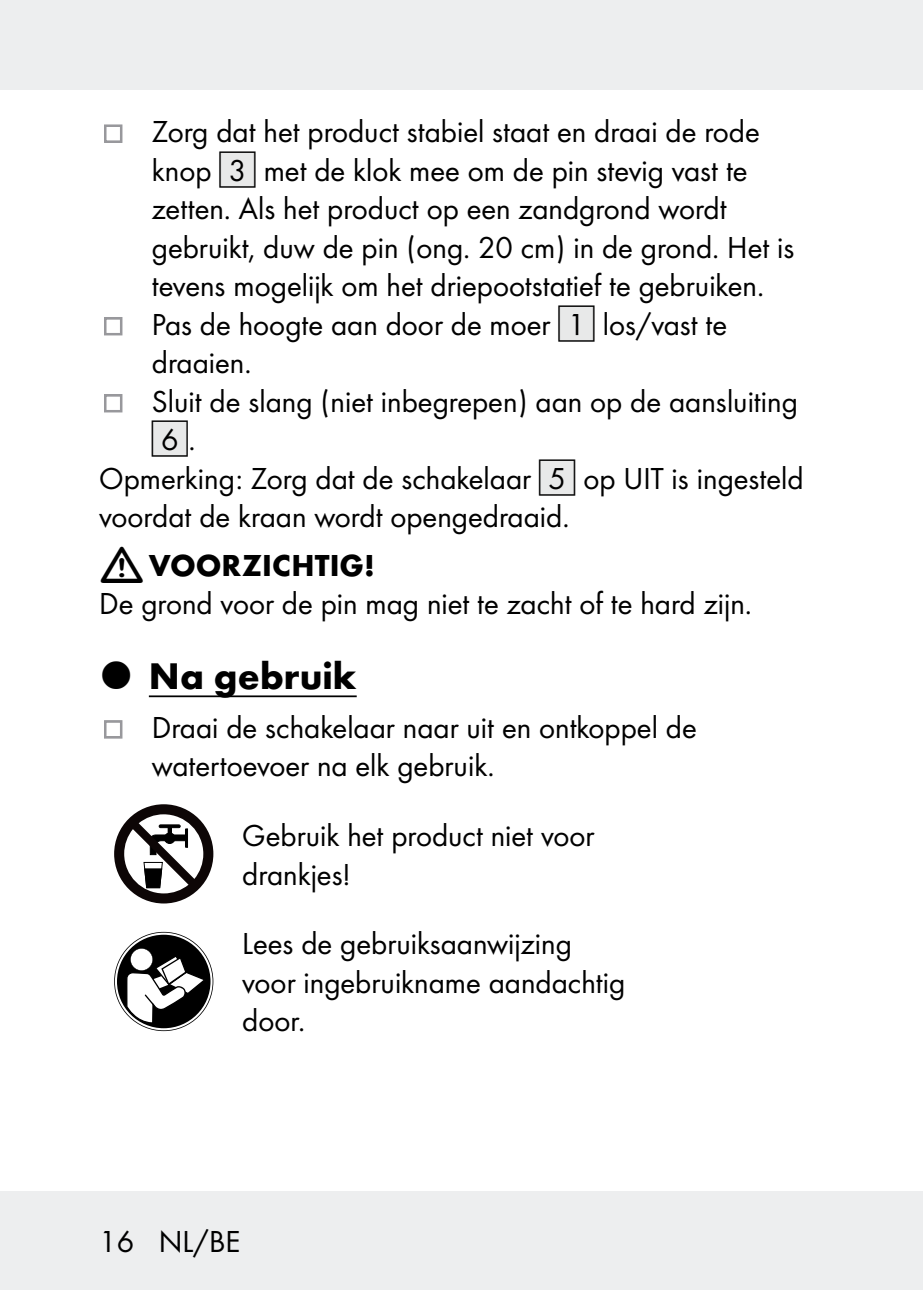
<style>
.page{position:relative;width:923px;height:1290px;background:#fff}
.page>*{position:absolute;margin:0;border:0;box-sizing:border-box;transform-origin:0 0}
.t1{font:700 38.5px "Futura";color:#000}
.t2{font:31.5px/38.5px "Futura Boo";color:#000}
.t3{font:700 31.5px "Futura";color:#000}
.t4{font:27.65px "IMP Lidl Num Box";color:#000}
.s1{font-family:"IMP Lidl Num Box";font-size:27.65px;color:#e8e9e9}
.s2{font-family:"IMP Lidl Num Box";font-size:27.65px}
.s3{color:#e8e9e9}
.s4{font-family:"Futura Boo";font-size:31.5px}
</style>
<div class="page">
<div style="left:0;top:1191px;width:923px;height:99px;background:#edeeef"></div>
<div style="left:0;top:0;width:923px;height:89px;background:#edeeef"></div>
<hr style="left:149px;top:695px;width:208px;height:2px;background:#000">
<svg style="left:114px;top:804px;width:99px;height:99px"></svg>
<svg style="left:114px;top:932px;width:99px;height:99px"></svg>
<p class="t2" style="left:152px;top:111px;width:647px">Zorg dat het product stabiel staat en draai de rode knop <span class="s1">[</span><span class="s2">3]</span> met de klok mee om de pin stevig vast te zetten. Als het product op een zandgrond wordt gebruikt, duw de pin (ong. 20 cm) in de grond. Het is tevens mogelijk om het driepootstatief te gebruiken.<br>Pas de hoogte aan door de moer <span class="s1">[</span><span class="s2">1]</span> los/vast te draaien.<br>Sluit de slang (niet inbegrepen) aan op de aansluiting</p>
<p class="t4" style="left:152px;top:421px;width:45px"><span class="s3">[</span>6]<span class="s4">.</span></p>
<p class="t2" style="left:99px;top:457px;width:706px">Opmerking: Zorg dat de schakelaar <span class="s1">[</span><span class="s2">5]</span> op UIT is ingesteld voordat de kraan wordt opengedraaid.</p>
<p class="t3" style="left:149px;top:542px;width:227px">VOORZICHTIG!</p>
<p class="t2" style="left:99px;top:583px;width:654px">De grond voor de pin mag niet te zacht of te hard zijn.</p>
<p class="t1" style="left:149px;top:648px;width:209px">Na gebruik</p>
<p class="t2" style="left:152px;top:706px;width:546px">Draai de schakelaar naar uit en ontkoppel de watertoevoer na elk gebruik.</p>
<p class="t2" style="left:242px;top:815px;width:354px">Gebruik het product niet voor drankjes!</p>
<p class="t2" style="left:242px;top:923px;width:384px">Lees de gebruiksaanwijzing voor ingebruikname aandachtig door.</p>
<p class="t2" style="left:99px;top:1220px;width:142px">16 NL/BE</p>
</div>
